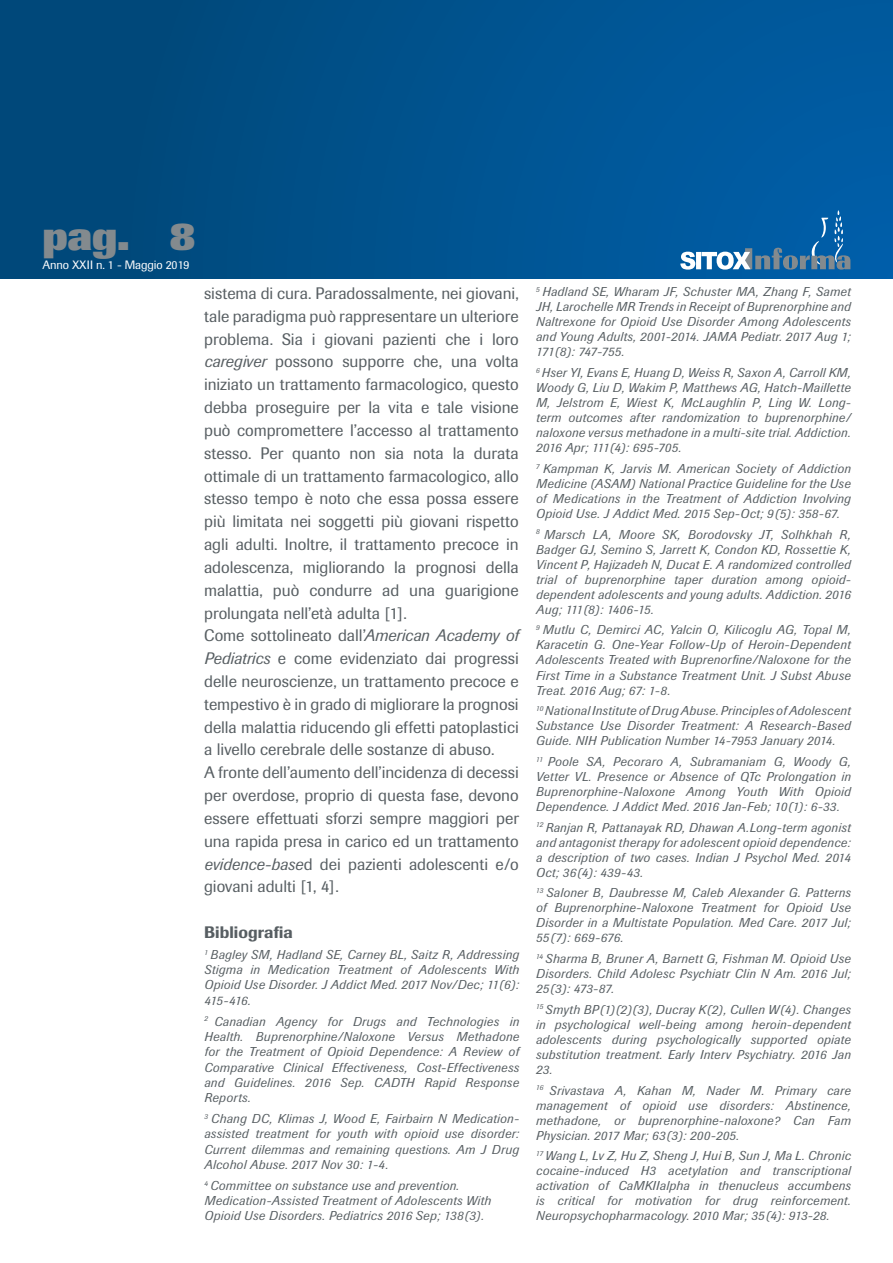
<style>
.page{position:relative;width:893px;height:1263px;background:#fff}
.page>*{position:absolute;margin:0;border:0;box-sizing:border-box;transform-origin:0 0}
.t1{font:800 40.5px "Imago";color:#838a8e}
.t2{font:16.5px/22.8px "Imago";color:#575e62}
.t3{font:500 16.5px "Imago";letter-spacing:.005em;color:#575e62}
.t4{font:italic 12.75px/15px "Imago";letter-spacing:.03em;color:#575e62;text-align:justify}
.t5{font:12px "Imago";letter-spacing:-.01em;color:#fff}
.s1{font-style:italic}
</style>
<div class="page">
<div style="left:0;top:0;width:893px;height:278px;background:linear-gradient(to right,#004676,#005ea6)"></div>
<svg style="left:680px;top:210px;width:170px;height:60px;background:#256fa9"></svg>
<h1 class="t1" style="left:43px;top:212px;width:155px">pag. 8</h1>
<p class="t5" style="left:43px;top:258px;width:149px">Anno XXII n. 1 - Maggio 2019</p>
<p class="t2" style="left:204px;top:282px;width:316px">sistema di cura. Paradossalmente, nei giovani, tale paradigma può rappresentare un ulteriore problema. Sia i giovani pazienti che i loro <span class="s1">caregiver</span> possono supporre che, una volta iniziato un trattamento farmacologico, questo debba proseguire per la vita e tale visione può compromettere l’accesso al trattamento stesso. Per quanto non sia nota la durata ottimale di un trattamento farmacologico, allo stesso tempo è noto che essa possa essere più limitata nei soggetti più giovani rispetto agli adulti. Inoltre, il trattamento precoce in adolescenza, migliorando la prognosi della malattia, può condurre ad una guarigione prolungata nell’età adulta [1].<br>Come sottolineato dall’<span class="s1">American Academy of Pediatrics</span> e come evidenziato dai progressi delle neuroscienze, un trattamento precoce e tempestivo è in grado di migliorare la prognosi della malattia riducendo gli effetti patoplastici a livello cerebrale delle sostanze di abuso.<br>A fronte dell’aumento dell’incidenza di decessi per overdose, proprio di questa fase, devono essere effettuati sforzi sempre maggiori per una rapida presa in carico ed un trattamento <span class="s1">evidence-base</span>d dei pazienti adolescenti e/o giovani adulti [1, 4].</p>
<p class="t3" style="left:204px;top:922px;width:90px">Bibliografia</p>
<p class="t4" style="left:204px;top:947px;width:316px"><sup>1</sup> Bagley SM, Hadland SE, Carney BL, Saitz R, Addressing Stigma in Medication Treatment of Adolescents With Opioid Use Disorder. J Addict Med. 2017 Nov/Dec; 11(6):<br>415-416.</p>
<p class="t4" style="left:204px;top:1014px;width:316px"><sup>2</sup> Canadian Agency for Drugs and Technologies in Health. Buprenorphine/Naloxone Versus Methadone for the Treatment of Opioid Dependence: A Review of Comparative Clinical Effectiveness, Cost-Effectiveness and Guidelines. 2016 Sep. CADTH Rapid Response Reports.</p>
<p class="t4" style="left:204px;top:1111px;width:316px"><sup>3</sup> Chang DC, Klimas J, Wood E, Fairbairn N Medication&shy;assisted treatment for youth with opioid use disorder:<br>Current dilemmas and remaining questions. Am J Drug Alcohol Abuse. 2017 Nov 30: 1-4.</p>
<p class="t4" style="left:204px;top:1178px;width:288px;text-align:left"><sup>4</sup> Committee on substance use and prevention.<br>Medication-Assisted Treatment of Adolescents With<br>Opioid Use Disorders. Pediatrics 2016 Sep; 138(3).</p>
<p class="t4" style="left:536px;top:284px;width:316px"><sup>5</sup> Hadland SE, Wharam JF, Schuster MA, Zhang F, Samet JH, Larochelle MR Trends in Receipt of Buprenorphine and Naltrexone for Opioid Use Disorder Among Adolescents and Young Adults, 2001-2014. JAMA Pediatr. 2017 Aug 1; 171(8): 747-755.</p>
<p class="t4" style="left:536px;top:365px;width:316px"><sup>6</sup> Hser YI, Evans E, Huang D, Weiss R, Saxon A, Carroll KM, Woody G, Liu D, Wakim P, Matthews AG, Hatch-Maillette M, Jelstrom E, Wiest K, McLaughlin P, Ling W. Long&shy;term outcomes after randomization to buprenorphine/ naloxone versus methadone in a multi-site trial. Addiction.<br>2016 Apr; 111(4): 695-705.</p>
<p class="t4" style="left:536px;top:461px;width:316px"><sup>7</sup> Kampman K, Jarvis M. American Society of Addiction Medicine (ASAM) National Practice Guideline for the Use of Medications in the Treatment of Addiction Involving Opioid Use. J Addict Med. 2015 Sep-Oct; 9(5): 358-67.</p>
<p class="t4" style="left:536px;top:527px;width:316px"><sup>8</sup> Marsch LA, Moore SK, Borodovsky JT, Solhkhah R, Badger GJ, Semino S, Jarrett K, Condon KD, Rossettie K, Vincent P, Hajizadeh N, Ducat E. A randomized controlled trial of buprenorphine taper duration among opioid&shy;dependent adolescents and young adults. Addiction. 2016<br>Aug; 111(8): 1406-15.</p>
<p class="t4" style="left:536px;top:623px;width:316px"><sup>9</sup> Mutlu C, Demirci AC, Yalcin O, Kilicoglu AG, Topal M, Karacetin G. One-Year Follow-Up of Heroin-Dependent Adolescents Treated with Buprenorfine/Naloxone for the First Time in a Substance Treatment Unit. J Subst Abuse Treat. 2016 Aug; 67: 1-8.</p>
<p class="t4" style="left:536px;top:703px;width:316px"><sup>10</sup> National Institute of Drug Abuse. Principles of Adolescent Substance Use Disorder Treatment: A Research-Based Guide. NIH Publication Number 14-7953 January 2014.</p>
<p class="t4" style="left:536px;top:754px;width:316px"><sup>11</sup> Poole SA, Pecoraro A, Subramaniam G, Woody G, Vetter VL. Presence or Absence of QTc Prolongation in Buprenorphine-Naloxone Among Youth With Opioid Dependence. J Addict Med. 2016 Jan-Feb; 10(1): 6-33.</p>
<p class="t4" style="left:536px;top:820px;width:316px"><sup>12</sup> Ranjan R, Pattanayak RD, Dhawan A.Long-term agonist and antagonist therapy for adolescent opioid dependence: a description of two cases. Indian J Psychol Med. 2014<br>Oct; 36(4): 439-43.</p>
<p class="t4" style="left:536px;top:885px;width:316px"><sup>13</sup> Saloner B, Daubresse M, Caleb Alexander G. Patterns of Buprenorphine-Naloxone Treatment for Opioid Use Disorder in a Multistate Population. Med Care. 2017 Jul; 55(7): 669-676.</p>
<p class="t4" style="left:536px;top:951px;width:316px"><sup>14</sup> Sharma B, Bruner A, Barnett G, Fishman M. Opioid Use Disorders. Child Adolesc Psychiatr Clin N Am. 2016 Jul; 25(3): 473-87.</p>
<p class="t4" style="left:536px;top:1002px;width:316px"><sup>15</sup> Smyth BP(1)(2)(3), Ducray K(2), Cullen W(4). Changes in psychological well-being among heroin-dependent adolescents during psychologically supported opiate substitution treatment. Early Interv Psychiatry. 2016 Jan 23.</p>
<p class="t4" style="left:536px;top:1083px;width:316px"><sup>16</sup> Srivastava A, Kahan M, Nader M. Primary care management of opioid use disorders: Abstinence, methadone, or buprenorphine-naloxone? Can Fam Physician. 2017 Mar; 63(3): 200-205.</p>
<p class="t4" style="left:536px;top:1148px;width:316px"><sup>17</sup> Wang L, Lv Z, Hu Z, Sheng J, Hui B, Sun J, Ma L. Chronic cocaine-induced H3 acetylation and transcriptional activation of CaMKIIalpha in thenucleus accumbens is critical for motivation for drug reinforcement.<br>Neuropsychopharmacology. 2010 Mar; 35(4): 913-28.</p>
</div>
